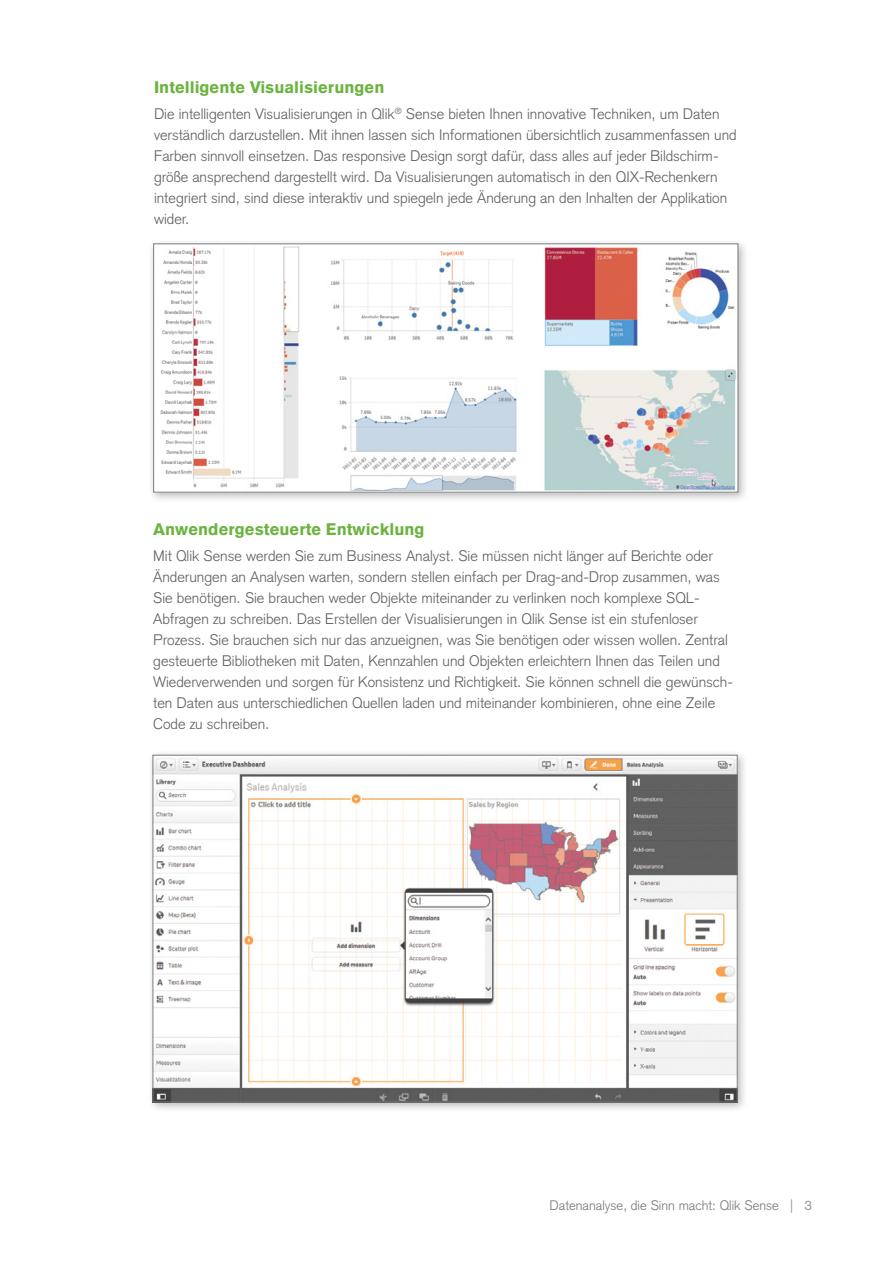
<style>
.page{position:relative;width:893px;height:1263px;background:#fff}
.page>*{position:absolute;margin:0;border:0;box-sizing:border-box;transform-origin:0 0}
.Body_Sub_Heading{font:900 16.5px "Basic Commercial LT Pro";color:#6cb33f}
.Body_Copy{font:300 15px/21px "Basic Commercial LT Pro";color:#5f6062}
.PageTitle-PageNumber{font:300 13.5px "Basic Commercial LT Pro";color:#77787b}
.s1{font-weight:400;color:#999b9e}
</style>
<div class="page">
<div style="left:148px;top:238px;width:601px;height:265px;background:#000;opacity:.27"></div>
<img style="left:155px;top:245px;width:581px;height:246px">
<div style="left:153px;top:243px;width:585px;height:250px;border:1px solid #77787b"></div>
<div style="left:147px;top:749px;width:601px;height:364px;background:#000;opacity:.27"></div>
<img style="left:155px;top:757px;width:581px;height:343px">
<p class="Body_Sub_Heading" style="left:154px;top:77px;width:232px">Intelligente Visualisierungen</p>
<p class="Body_Copy" style="left:154px;top:104px;width:584px">Die intelligenten Visualisierungen in Qlik<sup>®</sup> Sense bieten Ihnen innovative Techniken, um Daten verständlich darzustellen. Mit ihnen lassen sich Informationen übersichtlich zusammenfassen und Farben sinnvoll einsetzen. Das responsive Design sorgt dafür, dass alles auf jeder Bildschirm&shy;größe ansprechend dargestellt wird. Da Visualisierungen automatisch in den QIX-Rechenkern integriert sind, sind diese interaktiv und spiegeln jede Änderung an den Inhalten der Applikation wider.</p>
<p class="Body_Sub_Heading" style="left:153px;top:519px;width:273px">Anwendergesteuerte Entwicklung</p>
<p class="Body_Copy" style="left:153px;top:546px;width:581px">Mit Qlik Sense werden Sie zum Business Analyst. Sie müssen nicht länger auf Berichte oder Änderungen an Analysen warten, sondern stellen einfach per Drag-and-Drop zusammen, was Sie benötigen. Sie brauchen weder Objekte miteinander zu verlinken noch komplexe SQL-Abfragen zu schreiben. Das Erstellen der Visualisierungen in Qlik Sense ist ein stufenloser Prozess. Sie brauchen sich nur das anzueignen, was Sie benötigen oder wissen wollen. Zentral gesteuerte Bibliotheken mit Daten, Kennzahlen und Objekten erleichtern Ihnen das Teilen und Wiederverwenden und sorgen für Konsistenz und Richtigkeit. Sie können schnell die gewünsch&shy;ten Daten aus unterschiedlichen Quellen laden und miteinander kombinieren, ohne eine Zeile Code zu schreiben.</p>
<p class="PageTitle-PageNumber" style="left:550px;top:1197px;width:264px">Datenanalyse, die Sinn macht: Qlik Sense <span class="s1">| 3</span></p>
</div>
